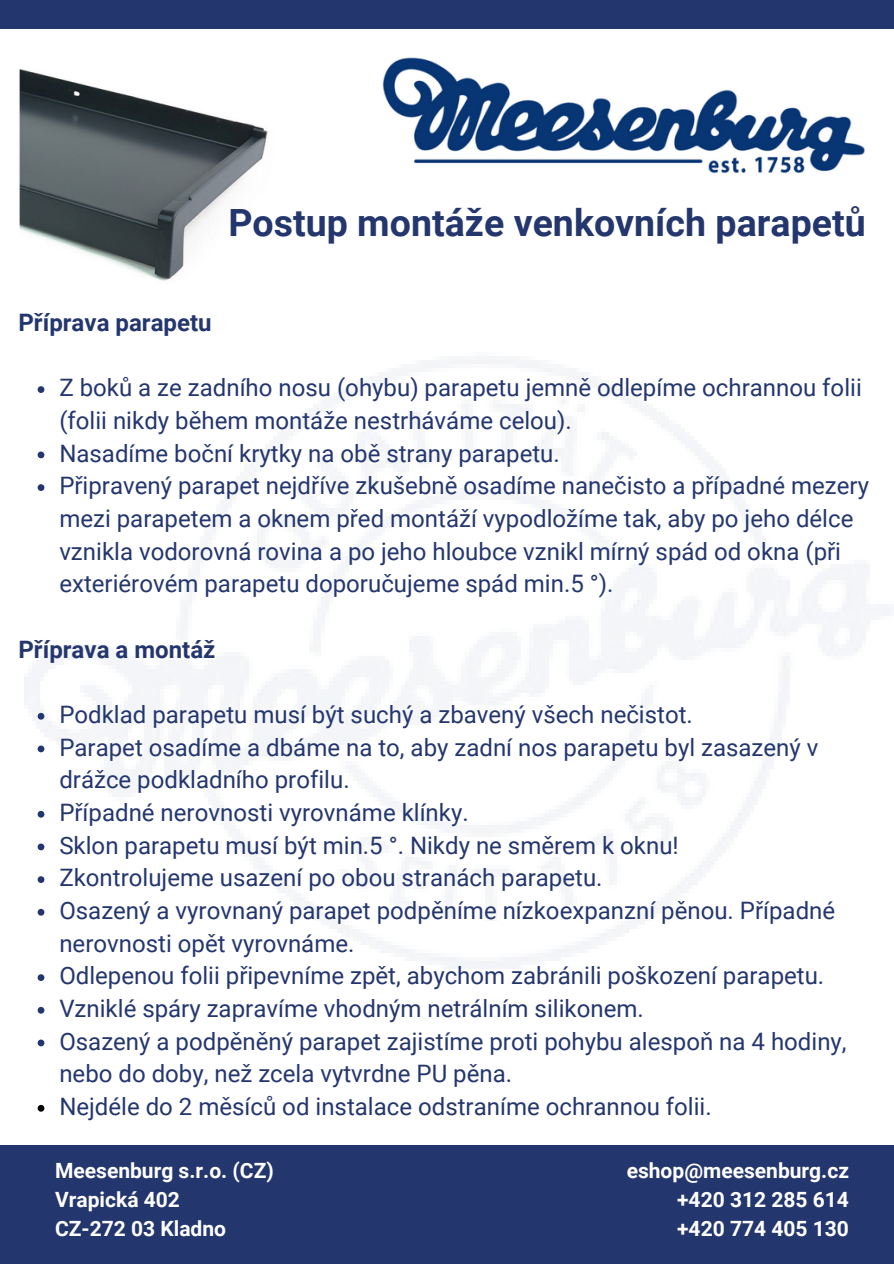
<style>
.page{position:relative;width:894px;height:1264px;background:#fff}
.page>*{position:absolute;margin:0;border:0;box-sizing:border-box;transform-origin:0 0}
.t1{font:700 37.5px "Roboto";color:#24366e}
.t2{font:24px/32.7px "Roboto";color:#24366e}
.t3{font:700 24px "Roboto";color:#24366e}
.t4{font:700 21px "Roboto";color:#fff}
</style>
<div class="page">
<img style="left:19px;top:69px;width:249px;height:212px">
<svg style="left:38px;top:386px;width:6px;height:7px"></svg>
<svg style="left:38px;top:451px;width:6px;height:7px"></svg>
<svg style="left:38px;top:484px;width:6px;height:7px"></svg>
<svg style="left:38px;top:713px;width:6px;height:6px"></svg>
<svg style="left:38px;top:745px;width:6px;height:7px"></svg>
<svg style="left:38px;top:811px;width:6px;height:6px"></svg>
<svg style="left:38px;top:843px;width:6px;height:7px"></svg>
<svg style="left:38px;top:876px;width:6px;height:7px"></svg>
<svg style="left:38px;top:908px;width:6px;height:7px"></svg>
<svg style="left:38px;top:974px;width:6px;height:7px"></svg>
<svg style="left:38px;top:1006px;width:6px;height:7px"></svg>
<svg style="left:38px;top:1039px;width:6px;height:7px"></svg>
<svg style="left:38px;top:1104px;width:6px;height:7px"></svg>
<img style="left:383px;top:57px;width:482px;height:117px">
<div style="left:0;top:1144px;width:893px;height:119px;background:#24366e"></div>
<div style="left:0;top:0;width:893px;height:29px;background:#24366e"></div>
<p class="t1" style="left:228px;top:201px;width:638px">Postup montáže venkovních parapetů</p>
<p class="t3" style="left:18px;top:309px;width:195px">Příprava parapetu</p>
<p class="t2" style="left:59px;top:372px;width:803px">Z boků a ze zadního nosu (ohybu) parapetu jemně odlepíme ochrannou folii (folii nikdy během montáže nestrháváme celou).</p>
<p class="t2" style="left:59px;top:437px;width:502px">Nasadíme boční krytky na obě strany parapetu.</p>
<p class="t2" style="left:59px;top:470px;width:811px">Připravený parapet nejdříve zkušebně osadíme nanečisto a případné mezery mezi parapetem a oknem před montáží vypodložíme tak, aby po jeho délce vznikla vodorovná rovina a po jeho hloubce vznikl mírný spád od okna (při exteriérovém parapetu doporučujeme spád min.5 °).</p>
<p class="t3" style="left:18px;top:635px;width:198px">Příprava a montáž</p>
<p class="t2" style="left:59px;top:698px;width:635px">Podklad parapetu musí být suchý a zbavený všech nečistot.</p>
<p class="t2" style="left:59px;top:731px;width:760px">Parapet osadíme a dbáme na to, aby zadní nos parapetu byl zasazený v drážce podkladního profilu.</p>
<p class="t2" style="left:59px;top:796px;width:411px">Případné nerovnosti vyrovnáme klínky.</p>
<p class="t2" style="left:59px;top:829px;width:620px">Sklon parapetu musí být min.5 °. Nikdy ne směrem k oknu!</p>
<p class="t2" style="left:59px;top:861px;width:544px">Zkontrolujeme usazení po obou stranách parapetu.</p>
<p class="t2" style="left:59px;top:894px;width:777px">Osazený a vyrovnaný parapet podpěníme nízkoexpanzní pěnou. Případné nerovnosti opět vyrovnáme.</p>
<p class="t2" style="left:59px;top:959px;width:766px">Odlepenou folii připevníme zpět, abychom zabránili poškození parapetu.</p>
<p class="t2" style="left:59px;top:992px;width:585px">Vzniklé spáry zapravíme vhodným netrálním silikonem.</p>
<p class="t2" style="left:59px;top:1025px;width:788px">Osazený a podpěněný parapet zajistíme proti pohybu alespoň na 4 hodiny, nebo do doby, než zcela vytvrdne PU pěna.</p>
<p class="t2" style="left:59px;top:1090px;width:653px">Nejdéle do 2 měsíců od instalace odstraníme ochrannou folii.</p>
<p class="t4" style="left:55px;top:1158px;width:220px">Meesenburg s.r.o. (CZ)</p>
<p class="t4" style="left:55px;top:1187px;width:126px">Vrapická 402</p>
<p class="t4" style="left:55px;top:1216px;width:172px">CZ-272 03 Kladno</p>
<p class="t4" style="left:626px;top:1158px;width:224px">eshop@meesenburg.cz</p>
<p class="t4" style="left:677px;top:1187px;width:173px">+420 312 285 614</p>
<p class="t4" style="left:677px;top:1216px;width:173px">+420 774 405 130</p>
</div>
